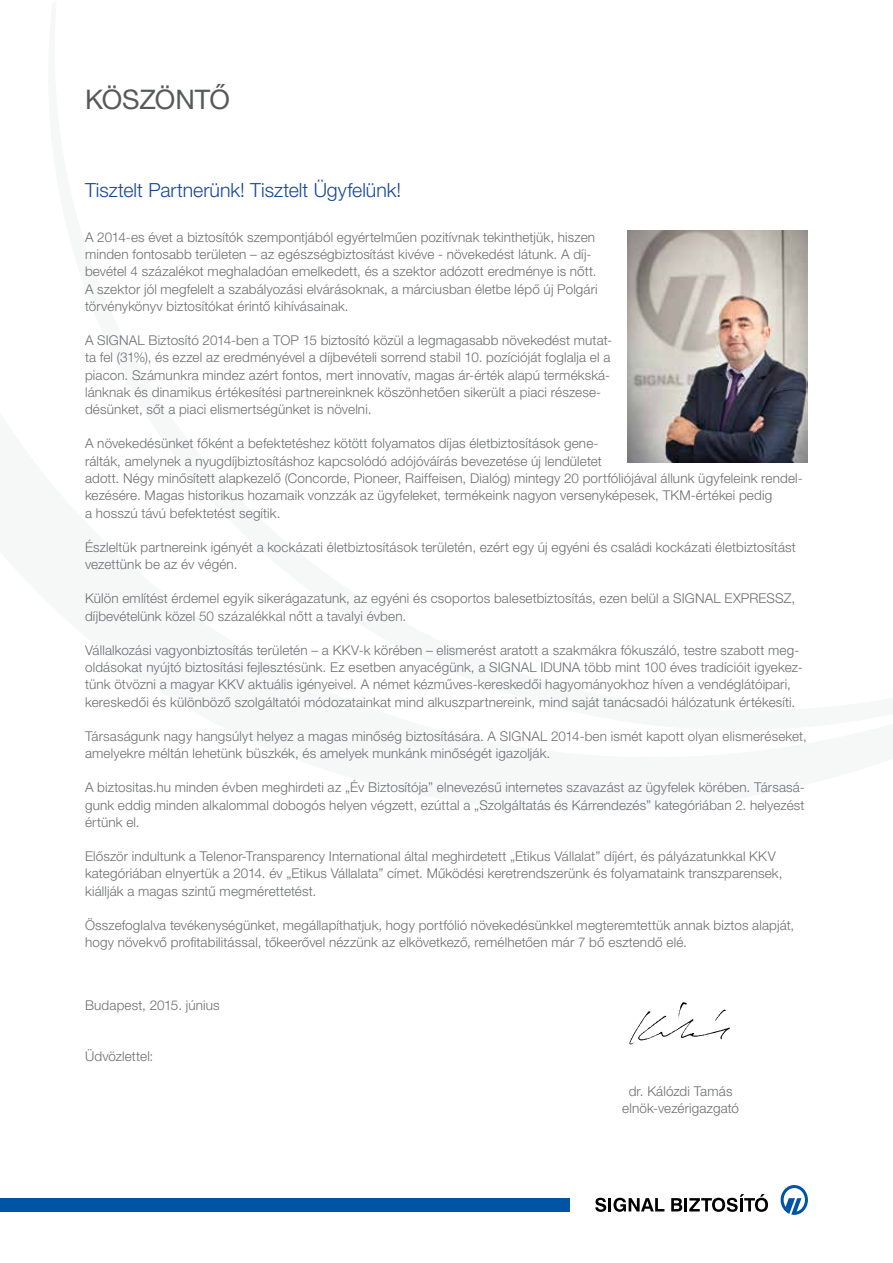
<style>
.page{position:relative;width:893px;height:1263px;background:#fff}
.page>*{position:absolute;margin:0;border:0;box-sizing:border-box;transform-origin:0 0}
.t1{font:27px "Helvetica Neue LT Std";letter-spacing:-.005em;color:#58595b}
.t2{font:300 19.5px "Helvetica Neue LT Std";color:#17479e}
.t3{font:300 13.5px/17.2px "Helvetica Neue LT Std";letter-spacing:.01em;color:#6d6e71}
</style>
<div class="page">
<img style="left:628px;top:230px;width:180px;height:233px">
<img style="left:629px;top:1002px;width:101px;height:43px">
<svg style="left:595px;top:1198px;width:69px;height:14px"></svg>
<svg style="left:671px;top:1194px;width:97px;height:18px"></svg>
<svg style="left:781px;top:1185px;width:27px;height:30px"></svg>
<div style="left:0;top:1198px;width:570px;height:13px;background:#0054a6"></div>
<h1 class="t1" style="left:85px;top:83px;width:147px">KÖSZÖNTŐ</h1>
<h2 class="t2" style="left:85px;top:178px;width:318px">Tisztelt Partnerünk! Tisztelt Ügyfelünk!</h2>
<p class="t3" style="left:85px;top:228px;width:514px">A 2014-es évet a biztosítók szempontjából egyértelműen pozitívnak tekinthetjük, hiszen minden fontosabb területen – az egészségbiztosítást kivéve - növekedést látunk. A díj&shy;bevétel 4 százalékot meghaladóan emelkedett, és a szektor adózott eredménye is nőtt.<br>A szektor jól megfelelt a szabályozási elvárásoknak, a márciusban életbe lépő új Polgári törvénykönyv biztosítókat érintő kihívásainak.</p>
<p class="t3" style="left:85px;top:331px;width:22px">A SIGNAL</p>
<p class="t3" style="left:85px;top:331px;width:529px;text-indent:63px">Biztosító 2014-ben a TO P 15 biztosító közül a legmagasabb növekedést mutat&shy;ta fel (31%), és ezzel az eredményével a díjbevételi sorrend stabil 10. pozícióját foglalja el a piacon. Számunkra mindez azért fontos, mert innovatív, magas ár-érték alapú termékská&shy;lánknak és dinamikus értékesítési partnereinknek köszönhetően sikerült a piaci részese&shy;désünket, sőt a piaci elismertségünket is növelni.</p>
<p class="t3" style="left:85px;top:435px;width:719px">A növekedésünket főként a befektetéshez kötött folyamatos díjas életbiztosítások gene-<br>rálták, amelynek a nyugdíjbiztosításhoz kapcsolódó adójóváírás bevezetése új lendületet<br>adott. Négy minősített alapkezelő (Concorde, Pioneer, Raiffeisen, Dialóg) mintegy 20 portfóliójával állunk ügyfeleink rendel&shy;kezésére. Magas historikus hozamaik vonzzák az ügyfeleket, termékeink nagyon versenyképesek, TKM-értékei pedig<br>a hosszú távú befektetést segítik.</p>
<p class="t3" style="left:85px;top:538px;width:712px">Észleltük partnereink igényét a kockázati életbiztosítások területén, ezért egy új egyéni és családi kockázati életbiztosítást vezettünk be az év végén.</p>
<p class="t3" style="left:85px;top:590px;width:598px">Külön említést érdemel egyik sikerágazatunk, az egyéni és csoportos balesetbiztosítás, ezen belül a SIGNAL</p>
<p class="t3" style="left:724px;top:590px;width:72px">Expr essz,</p>
<p class="t3" style="left:85px;top:607px;width:323px">díjbevételünk közel 50 százalékkal nőtt a tavalyi évben.</p>
<p class="t3" style="left:85px;top:641px;width:714px">Vállalkozási vagyonbiztosítás területén – a KKV-k körében – elismerést aratott a szakmákra fókuszáló, testre szabott meg&shy;oldásokat nyújtó biztosítási fejlesztésünk. Ez esetben anyacégünk, a SIGNAL</p>
<p class="t3" style="left:85px;top:658px;width:719px;text-indent:455px">IDUNA több mint 100 éves tradícióit igyekez&shy;tünk ötvözni a magyar KKV aktuális igényeivel. A német kézműves-kereskedői hagyományokhoz híven a vendéglátóipari, kereskedői és különböző szolgáltatói módozatainkat mind alkuszpartnereink, mind saját tanácsadói hálózatunk értékesíti.</p>
<p class="t3" style="left:85px;top:727px;width:424px">Társaságunk nagy hangsúlyt helyez a magas minőség biztosítására. A SIGNAL</p>
<p class="t3" style="left:551px;top:727px;width:257px">2014-ben ismét kapott olyan elismeréseket,</p>
<p class="t3" style="left:85px;top:744px;width:467px">amelyekre méltán lehetünk büszkék, és amelyek munkánk minőségét igazolják.</p>
<p class="t3" style="left:85px;top:779px;width:721px;text-align:justify">A biztositas.hu minden évben meghirdeti az „Év Biztosítója” elnevezésű internetes szavazást az ügyfelek körében. Társasá&shy;gunk eddig minden alkalommal dobogós helyen végzett, ezúttal a „Szolgáltatás és Kárrendezés” kategóriában 2. helyezést értünk el.</p>
<p class="t3" style="left:85px;top:847px;width:699px">Először indultunk a Telenor-Transparency International által meghirdetett „Etikus Vállalat” díjért, és pályázatunkkal KKV kategóriában elnyertük a 2014. év „Etikus Vállalata” címet. Működési keretrendszerünk és folyamataink transzparensek, kiállják a magas szintű megmérettetést.</p>
<p class="t3" style="left:85px;top:916px;width:711px">Összefoglalva tevékenységünket, megállapíthatjuk, hogy portfólió növekedésünkkel megteremtettük annak biztos alapját, hogy növekvő profitabilitással, tőkeerővel nézzünk az elkövetkező, remélhetően már 7 bő esztendő elé.</p>
<p class="t3" style="left:85px;top:996px;width:136px">Budapest, 2015. június</p>
<p class="t3" style="left:85px;top:1047px;width:70px">Üdvözlettel:</p>
<p class="t3" style="left:622px;top:1082px;width:118px;text-align:center">dr. Kálózdi Tamás elnök-vezérigazgató</p>
</div>
